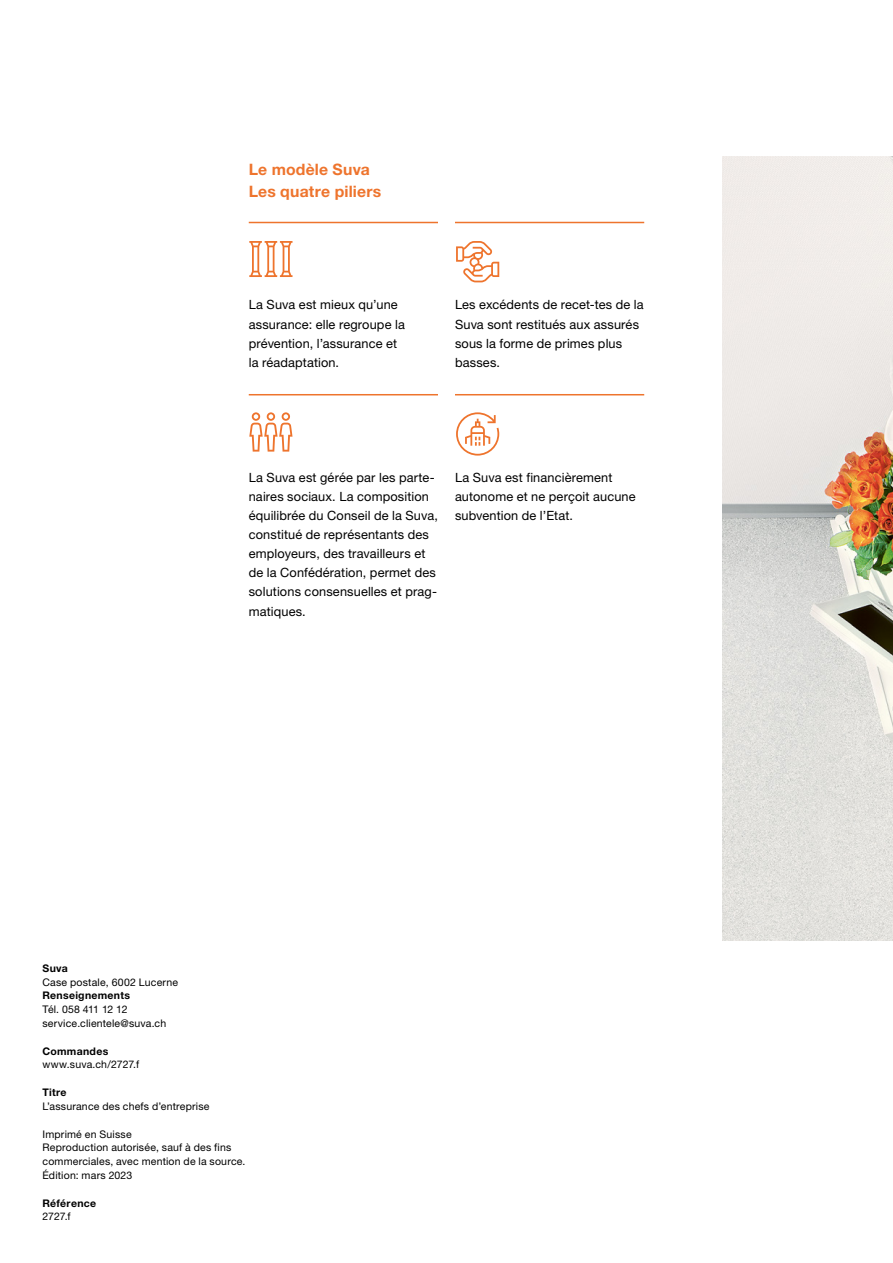
<style>
.page{position:relative;width:893px;height:1263px;background:#fff}
.page>*{position:absolute;margin:0;border:0;box-sizing:border-box;transform-origin:0 0}
.t1{font:700 15.75px/21.3px "Helvetica Neue LT Std";letter-spacing:.015em;color:#ee742d}
.t2{font:12.75px/19.2px "Helvetica Neue LT Std";letter-spacing:.01em;color:#000}
.t3{font:10.5px/13.8px "Helvetica Neue LT Std";letter-spacing:.02em;color:#000}
.t4{font:700 10.5px "Helvetica Neue LT Std";letter-spacing:.025em;color:#000}
</style>
<div class="page">
<hr style="left:455px;top:222px;width:189px;height:1px;background:#ee742d">
<hr style="left:455px;top:394px;width:189px;height:1px;background:#ee742d">
<hr style="left:249px;top:222px;width:189px;height:1px;background:#ee742d">
<hr style="left:249px;top:394px;width:189px;height:1px;background:#ee742d">
<svg style="left:249px;top:241px;width:43px;height:36px"></svg>
<svg style="left:456px;top:241px;width:43px;height:41px"></svg>
<svg style="left:249px;top:412px;width:43px;height:40px"></svg>
<svg style="left:456px;top:412px;width:43px;height:44px"></svg>
<img style="left:723px;top:156px;width:170px;height:784px">
<p class="t1" style="left:249px;top:159px;width:134px">Le modèle Suva<br>Les quatre piliers</p>
<p class="t2" style="left:249px;top:295px;width:158px">La Suva est mieux qu’une assurance: elle regroupe la prévention, l’assurance et la réadaptation.</p>
<p class="t2" style="left:455px;top:295px;width:190px">Les excédents de recet-tes de la<br>Suva sont restitués aux assurés sous la forme de primes plus basses.</p>
<p class="t2" style="left:249px;top:467px;width:191px">La Suva est gérée par les parte&shy;naires sociaux. La composition équilibrée du Conseil de la Suva, constitué de représentants des employeurs, des travailleurs et de la Confédération, permet des solutions consensuelles et prag&shy;matiques.</p>
<p class="t2" style="left:455px;top:467px;width:182px">La Suva est financièrement autonome et ne perçoit aucune subvention de l’Etat.</p>
<p class="t4" style="left:43px;top:961px;width:27px">Suva</p>
<p class="t3" style="left:43px;top:975px;width:137px">Case postale, 6002 Lucerne</p>
<p class="t4" style="left:43px;top:989px;width:89px">Renseignements</p>
<p class="t3" style="left:43px;top:1002px;width:125px">Tél. 058 411 12 12 service.clientele@suva.ch</p>
<p class="t4" style="left:43px;top:1044px;width:67px">Commandes</p>
<p class="t3" style="left:43px;top:1058px;width:98px">www.suva.ch/2727.f</p>
<p class="t4" style="left:43px;top:1086px;width:26px">Titre</p>
<p class="t3" style="left:43px;top:1099px;width:168px">L’assurance des chefs d’entreprise</p>
<p class="t3" style="left:43px;top:1127px;width:204px">Imprimé en Suisse<br>Reproduction autorisée, sauf à des fins commerciales, avec mention de la source.<br>Édition: mars 2023</p>
<p class="t4" style="left:43px;top:1196px;width:55px">Référence</p>
<p class="t3" style="left:43px;top:1210px;width:30px">2727.f</p>
</div>
